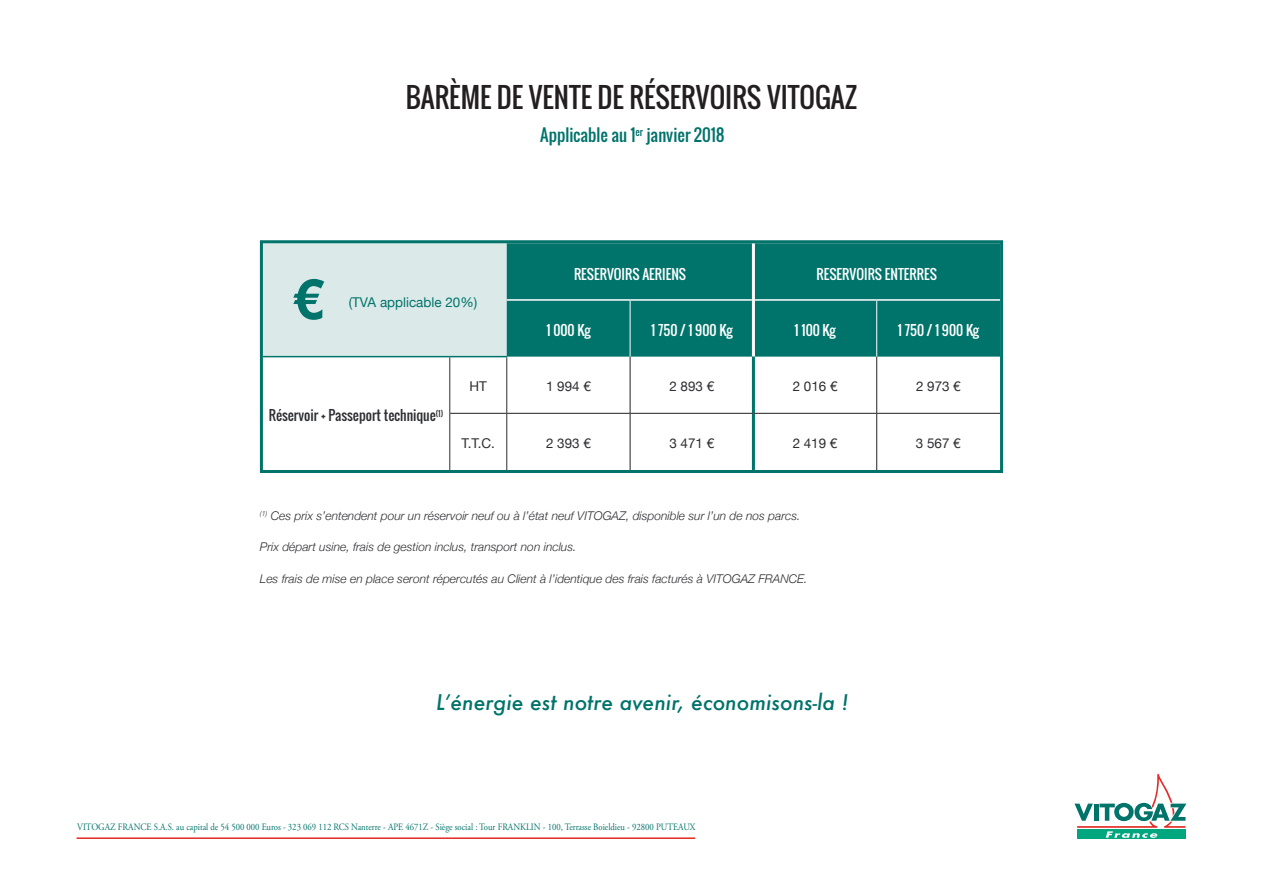
<style>
.page{position:relative;width:1263px;height:893px;background:#fff}
.page>*{position:absolute;margin:0;border:0;box-sizing:border-box;transform-origin:0 0}
.t1{font:700 55.5px "Helvetica Neue";color:#00736a}
.t2{font:27px "Oswald";color:#231f20}
.t3{font:italic 500 21px "Futura";color:#00736a}
.t4{font:16.5px "Oswald";color:#00736a}
.t5{font:13.5px "Oswald";color:#fff}
.t6{font:13.5px "Helvetica Neue";color:#2d2e31}
.t7{font:13.5px "Oswald";color:#2d2e31}
.t8{font:13.5px "Helvetica Neue";color:#00736a}
.t9{font:italic 300 12px "Helvetica Neue";color:#2d2e31}
.t10{font:9.75px "Adobe Garamond Pro";color:#00736a;scale:.89 1}
</style>
<div class="page">
<div style="left:263px;top:243px;width:244px;height:114px;background:#dbeae9"></div>
<div style="left:507px;top:244px;width:492px;height:113px;background:#00736a"></div>
<hr style="left:449px;top:357px;width:1px;height:56px;background:#2d2e31">
<hr style="left:506px;top:357px;width:1px;height:56px;background:#2d2e31">
<hr style="left:449px;top:413px;width:1px;height:57px;background:#2d2e31">
<hr style="left:506px;top:414px;width:1px;height:56px;background:#2d2e31">
<hr style="left:507px;top:299px;width:123px;height:2px;background:#fff">
<hr style="left:630px;top:299px;width:122px;height:2px;background:#fff">
<hr style="left:755px;top:299px;width:122px;height:2px;background:#fff">
<hr style="left:877px;top:299px;width:123px;height:2px;background:#fff">
<hr style="left:630px;top:301px;width:1px;height:56px;background:#fff">
<hr style="left:876px;top:301px;width:1px;height:56px;background:#fff">
<hr style="left:630px;top:357px;width:1px;height:56px;background:#231f20">
<hr style="left:876px;top:357px;width:1px;height:56px;background:#231f20">
<hr style="left:630px;top:414px;width:1px;height:56px;background:#231f20">
<hr style="left:876px;top:414px;width:1px;height:56px;background:#231f20">
<hr style="left:752px;top:243px;width:3px;height:57px;background:#fff">
<hr style="left:752px;top:300px;width:3px;height:57px;background:#fff">
<hr style="left:752px;top:357px;width:3px;height:56px;background:#00736a">
<hr style="left:752px;top:414px;width:3px;height:56px;background:#00736a">
<hr style="left:450px;top:413px;width:57px;height:1px;background:#231f20">
<hr style="left:507px;top:413px;width:123px;height:1px;background:#231f20">
<hr style="left:630px;top:413px;width:123px;height:1px;background:#231f20">
<hr style="left:753px;top:413px;width:124px;height:1px;background:#231f20">
<hr style="left:877px;top:413px;width:123px;height:1px;background:#231f20">
<hr style="left:263px;top:356px;width:187px;height:1px;background:#00736a">
<hr style="left:450px;top:356px;width:57px;height:1px;background:#00736a">
<div style="left:260px;top:240px;width:743px;height:233px;border:3px solid #00736a"></div>
<div style="left:1077px;top:829px;width:108px;height:10px;background:#00a77e"></div>
<svg style="left:1074px;top:774px;width:112px;height:64px"></svg>
<hr style="left:77px;top:837px;width:618px;height:2px;background:#e32a26">
<h2 class="t2" style="left:406px;top:77px;width:453px">BARÈME DE VENTE DE RÉSERVOIRS VITOGAZ</h2>
<h3 class="t4" style="left:540px;top:122px;width:186px">Applicable au 1<sup>er</sup> janvier 2018</h3>
<h1 class="t1" style="left:292px;top:256px;width:32px">€</h1>
<p class="t8" style="left:349px;top:292px;width:130px">(TVA applicable 20%)</p>
<p class="t5" style="left:574px;top:264px;width:114px">RESERVOIRS AERIENS</p>
<p class="t5" style="left:816px;top:264px;width:122px">RESERVOIRS ENTERRES</p>
<p class="t5" style="left:546px;top:320px;width:46px">1 000 Kg</p>
<p class="t5" style="left:651px;top:320px;width:83px">1 750 / 1 900 Kg</p>
<p class="t5" style="left:794px;top:320px;width:43px">1 100 Kg</p>
<p class="t5" style="left:898px;top:320px;width:83px">1 750 / 1 900 Kg</p>
<p class="t6" style="left:470px;top:377px;width:19px">HT</p>
<p class="t6" style="left:546px;top:377px;width:46px">1 994 €</p>
<p class="t6" style="left:669px;top:377px;width:46px">2 893 €</p>
<p class="t6" style="left:793px;top:377px;width:46px">2 016 €</p>
<p class="t6" style="left:916px;top:377px;width:46px">2 973 €</p>
<p class="t7" style="left:269px;top:405px;width:176px">Réservoir + Passeport technique<sup>(1)</sup></p>
<p class="t6" style="left:462px;top:433px;width:35px">T.T.C.</p>
<p class="t6" style="left:546px;top:433px;width:46px">2 393 €</p>
<p class="t6" style="left:669px;top:433px;width:46px">3 471 €</p>
<p class="t6" style="left:793px;top:433px;width:46px">2 419 €</p>
<p class="t6" style="left:916px;top:433px;width:46px">3 567 €</p>
<p class="t9" style="left:260px;top:506px;width:542px"><sup>(1)</sup> Ces prix s’entendent pour un réservoir neuf ou à l’état neuf VITOGAZ, disponible sur l’un de nos parcs.</p>
<p class="t9" style="left:260px;top:537px;width:318px">Prix départ usine, frais de gestion inclus, transport non inclus.</p>
<p class="t9" style="left:260px;top:569px;width:549px">Les frais de mise en place seront répercutés au Client à l’identique des frais facturés à VITOGAZ FRANCE.</p>
<h3 class="t3" style="left:436px;top:688px;width:414px">Lʼénergie est notre avenir, économisons-la !</h3>
<p class="t10" style="left:77px;top:821px;width:696px">VITOGAZ FRANCE S.A.S. au capital de 54 500 000 Euros - 323 069 112 RCS Nanterre - APE 4671Z - Siège social : Tour FRANKLIN - 100, Terrasse Boieldieu - 92800 PUTEAUX</p>
</div>
